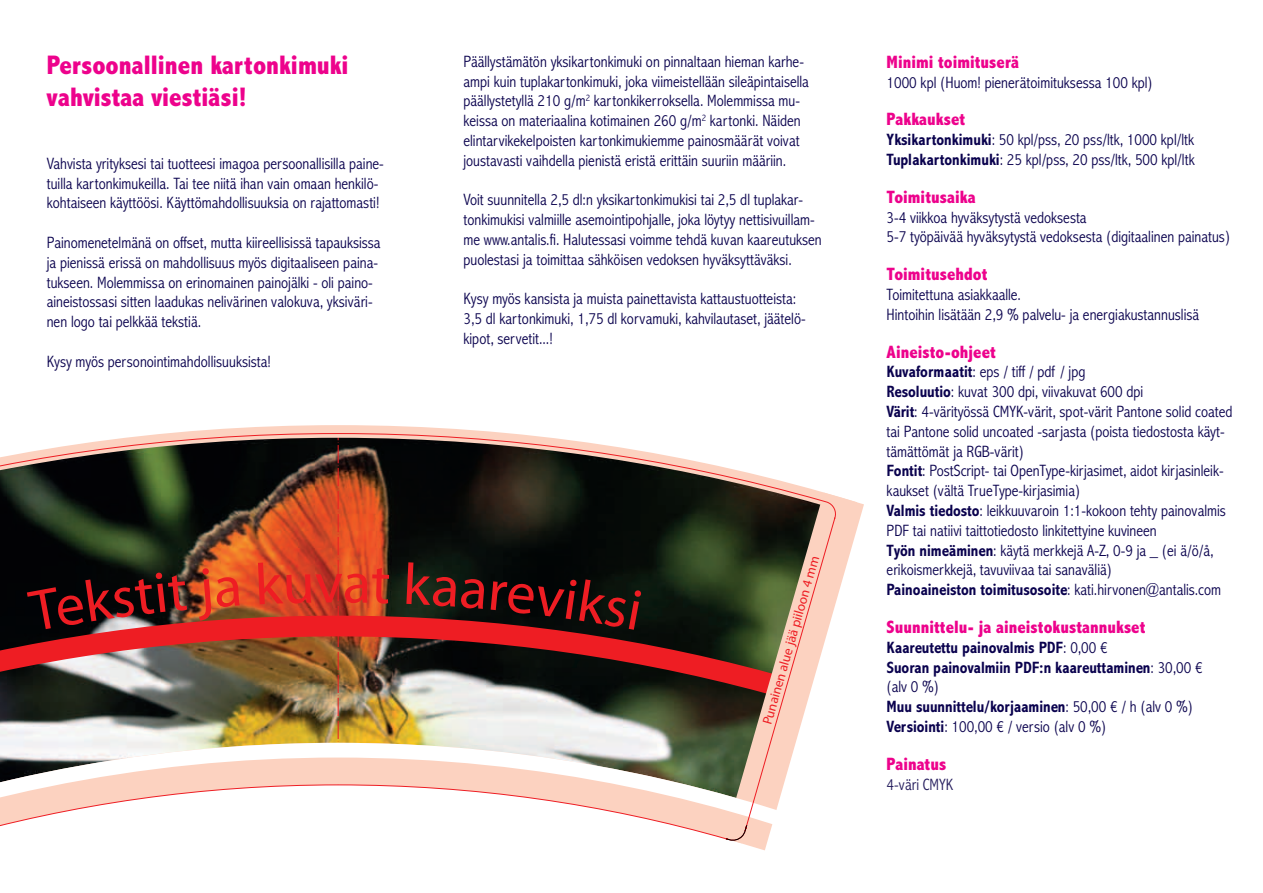
<style>
.page{position:relative;width:1263px;height:893px;background:#fff}
.page>*{position:absolute;margin:0;border:0;box-sizing:border-box;transform-origin:0 0}
.t1{font:800 condensed 27px/32.4px "Abadi MT Pro";color:#ed028c}
.t2{font:800 condensed 18px "Abadi MT Pro";color:#ed028c}
.t3{font:300 condensed 16.5px/19.8px "Abadi MT Pro";color:#0a024e}
.t4{font:700 condensed 16.5px "Abadi MT Pro";color:#0a024e}
.t5{font:300 condensed 16.5px "Abadi MT Pro";color:#231b5c}
.t6{font:13.35px "Myriad Pro";color:#ee1d23}
.s1{font-weight:700}
.s2{font-weight:300}
</style>
<div class="page">
<svg style="left:852px;top:500px;width:12px;height:46px"></svg>
<svg style="left:0;top:425px;width:852px;height:416px"></svg>
<svg style="left:725px;top:825px;width:22px;height:16px"></svg>
<svg style="left:27px;top:572px;width:160px;height:59px;background:#1c1617"></svg>
<svg style="left:195px;top:568px;width:45px;height:53px;background:#c66025"></svg>
<img style="left:258px;top:434px;width:131px;height:351px">
<svg style="left:406px;top:562px;width:236px;height:68px;background:#19110d"></svg>
<p class="t1" style="left:47px;top:49px;width:303px">Persoonallinen kartonkimuki vahvistaa viestiäsi!</p>
<p class="t3" style="left:47px;top:154px;width:339px">Vahvista yrityksesi tai tuotteesi imagoa persoonallisilla paine&shy;tuilla kartonkimukeilla. Tai tee niitä ihan vain omaan henkilö&shy;kohtaiseen käyttöösi. Käyttömahdollisuuksia on rajattomasti!</p>
<p class="t3" style="left:47px;top:233px;width:335px">Painomenetelmänä on offset, mutta kiireellisissä tapauksissa ja pienissä erissä on mahdollisuus myös digitaaliseen paina&shy;tukseen. Molemmissa on erinomainen painojälki - oli paino-</p>
<p class="t3" style="left:47px;top:292px;width:327px">aineistossasi sitten laadukas nelivärinen valokuva, yksiväri&shy;nen logo tai pelkkää tekstiä.</p>
<p class="t3" style="left:47px;top:352px;width:226px">Kysy myös personointimahdollisuuksista!</p>
<p class="t3" style="left:463px;top:52px;width:342px">Päällystämätön yksikartonkimuki on pinnaltaan hieman karhe-</p>
<p class="t3" style="left:463px;top:72px;width:347px">ampi kuin tuplakartonkimuki, joka viimeistellään sileäpintaisella</p>
<p class="t3" style="left:463px;top:91px;width:338px">päällystetyllä 210 g/m<sup>2</sup> kartonkikerroksella. Molemmissa mu-</p>
<p class="t3" style="left:463px;top:111px;width:339px">keissa on materiaalina kotimainen 260 g/m<sup>2</sup> kartonki. Näiden</p>
<p class="t3" style="left:463px;top:131px;width:338px">elintarvikekelpoisten kartonkimukiemme painosmäärät voivat</p>
<p class="t3" style="left:463px;top:151px;width:324px">joustavasti vaihdella pienistä eristä erittäin suuriin määriin.</p>
<p class="t3" style="left:463px;top:190px;width:341px">Voit suunnitella 2,5 dl:n yksikartonkimukisi tai 2,5 dl tuplakar-</p>
<p class="t3" style="left:463px;top:210px;width:353px">tonkimukisi valmiille asemointipohjalle, joka löytyy nettisivuillam-</p>
<p class="t3" style="left:463px;top:230px;width:360px">me www.antalis.fi. Halutessasi voimme tehdä kuvan kaareutuksen puolestasi ja toimittaa sähköisen vedoksen hyväksyttäväksi.</p>
<p class="t3" style="left:463px;top:289px;width:334px">Kysy myös kansista ja muista painettavista kattaustuotteista:</p>
<p class="t3" style="left:463px;top:309px;width:344px">3,5 dl kartonkimuki, 1,75 dl korvamuki, kahvilautaset, jäätelö-</p>
<p class="t3" style="left:463px;top:329px;width:91px">kipot, servetit...!</p>
<p class="t6" style="left:759px;top:722px;width:176px;rotate:-74deg">Punainen alue jää piiloon 4 mm</p>
<p class="t2" style="left:887px;top:52px;width:134px">Minimi toimituserä</p>
<p class="t3" style="left:887px;top:73px;width:267px">1000 kpl (Huom! pienerätoimituksessa 100 kpl)</p>
<p class="t2" style="left:887px;top:109px;width:80px">Pakkaukset</p>
<p class="t3" style="left:887px;top:130px;width:309px"><span class="s1">Yksikartonkimuki</span>: 50 kpl/pss, 20 pss/ltk, 1000 kpl/ltk</p>
<p class="t3" style="left:887px;top:150px;width:310px"><span class="s1">Tuplakartonkimuki</span>: 25 kpl/pss, 20 pss/ltk, 500 kpl/ltk</p>
<p class="t2" style="left:887px;top:187px;width:91px">Toimitusaika</p>
<p class="t3" style="left:887px;top:208px;width:202px">3-4 viikkoa hyväksytystä vedoksesta</p>
<p class="t3" style="left:887px;top:227px;width:345px">5-7 työpäivää hyväksytystä vedoksesta (digitaalinen painatus)</p>
<p class="t2" style="left:887px;top:264px;width:102px">Toimitusehdot</p>
<p class="t3" style="left:887px;top:285px;width:136px">Toimitettuna asiakkaalle.</p>
<p class="t3" style="left:887px;top:305px;width:314px">Hintoihin lisätään 2,9 % palvelu- ja energiakustannuslisä</p>
<p class="t2" style="left:887px;top:342px;width:111px">Aineisto-ohjeet</p>
<p class="t3" style="left:887px;top:362px;width:200px"><span class="s1">Kuvaformaatit</span>: eps / tiff / pdf / jpg</p>
<p class="t3" style="left:887px;top:382px;width:258px"><span class="s1">Resoluutio</span>: kuvat 300 dpi, viivakuvat 600 dpi</p>
<p class="t3" style="left:887px;top:402px;width:347px"><span class="s1">Värit</span>: 4-värityössä CMYK-värit, spot-värit Pantone solid coated</p>
<p class="t3" style="left:887px;top:422px;width:339px">tai Pantone solid uncoated -sarjasta (poista tiedostosta käyt-</p>
<p class="t3" style="left:887px;top:442px;width:139px">tämättömät ja RGB-värit)</p>
<p class="t3" style="left:887px;top:461px;width:339px"><span class="s1">Fontit</span>: PostScript- tai OpenType-kirjasimet, aidot kirjasinleik-</p>
<p class="t3" style="left:887px;top:481px;width:195px">kaukset (vältä TrueType-kirjasimia)</p>
<p class="t3" style="left:887px;top:501px;width:341px"><span class="s1">Valmis tiedosto</span>: leikkuuvaroin 1:1-kokoon tehty painovalmis</p>
<p class="t3" style="left:887px;top:521px;width:272px">PDF tai natiivi taittotiedosto linkitettyine kuvineen</p>
<p class="t3" style="left:887px;top:541px;width:328px"><span class="s1">Työn nimeäminen</span>: käytä merkkejä A-Z, 0-9 ja _ (ei ä/ö/å,</p>
<p class="t3" style="left:887px;top:560px;width:227px">erikoismerkkejä, tavuviivaa tai sanaväliä)</p>
<p class="t4" style="left:887px;top:581px;width:336px">Painoaineiston toimitusosoite<span class="s2">: kati.hirvonen@antalis.com</span></p>
<p class="t2" style="left:887px;top:617px;width:260px">Suunnittelu- ja aineistokustannukset</p>
<p class="t4" style="left:887px;top:638px;width:223px">Kaareutettu painovalmis PDF<span class="s2">: 0,00 €</span></p>
<p class="t4" style="left:887px;top:658px;width:318px">Suoran painovalmiin PDF:n kaareuttaminen<span class="s2">: 30,00 €</span></p>
<p class="t3" style="left:887px;top:677px;width:54px">(alv 0 %)</p>
<p class="t4" style="left:887px;top:698px;width:308px">Muu suunnittelu/korjaaminen<span class="s2">: 50,00 € / h (alv 0 %)</span></p>
<p class="t3" style="left:887px;top:717px;width:221px"><span class="s1">Versiointi</span>: 100,00 € / versio (alv 0 %)</p>
<p class="t2" style="left:887px;top:754px;width:61px">Painatus</p>
<p class="t5" style="left:887px;top:775px;width:68px">4-väri CMYK</p>
</div>
